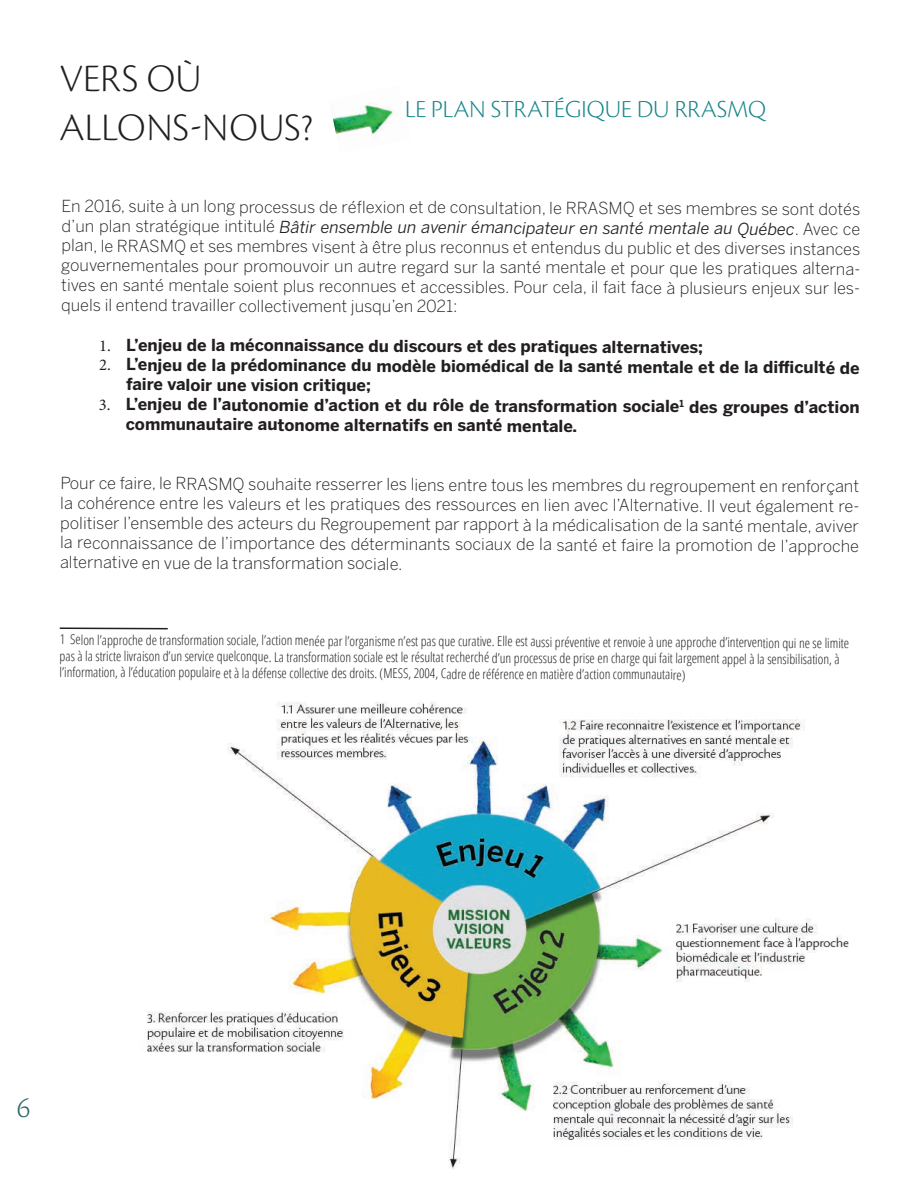
<style>
.page{position:relative;width:918px;height:1188px;background:#fff}
.page>*{position:absolute;margin:0;border:0;box-sizing:border-box;transform-origin:0 0}
.t1{font:40.5px/48.6px "Cronos Pro Lt Subh";letter-spacing:.01em;color:#231f20}
.t2{font:30px "Cronos Pro Lt Subh";color:#296565}
.t3{font:25.5px "Cronos Pro Lt Subh";color:#168588}
.t4{font:300 16.5px/19.6px "Benton Sans";letter-spacing:-.005em;color:#231f20;text-align:justify}
.t5{font:700 16.5px/18.8px "Benton Sans";letter-spacing:-.005em;color:#231f20}
.t6{font:300 condensed 13.5px/16px "Open Sans";letter-spacing:-.005em;color:#231f20}
.s1{font-weight:400;font-style:italic}
.s2{font-family:"Minion Pro";font-weight:400}
</style>
<div class="page">
<svg style="left:59px;top:627px;width:109px;height:3px"></svg>
<img style="left:147px;top:702px;width:702px;height:467px">
<img style="left:332px;top:105px;width:61px;height:30px">
<h1 class="t1" style="left:60px;top:54px;width:255px">VERS OÙ<br>ALLONS-NOUS?</h1>
<h3 class="t3" style="left:405px;top:95px;width:362px">LE PLAN STRATÉGIQUE DU RRASMQ</h3>
<p class="t4" style="left:61px;top:197px;width:801px">En 2016, suite à un long processus de réflexion et de consultation, le RRASMQ et ses membres se sont dotés d’un plan stratégique intitulé <span class="s1">Bâtir ensemble un avenir émancipateur en santé mentale au Québec</span>. Avec ce plan, le RRASMQ et ses membres visent à être plus reconnus et entendus du public et des diverses instances gouvernementales pour promouvoir un autre regard sur la santé mentale et pour que les pratiques alterna&shy;tives en santé mentale soient plus reconnues et accessibles. Pour cela, il fait face à plusieurs enjeux sur les&shy;quels il entend travailler collectivement jusqu’en 2021:</p>
<p class="t5" style="left:99px;top:336px;width:605px"><span class="s2">1.</span> L’enjeu de la méconnaissance du discours et des pratiques alternatives;</p>
<p class="t5" style="left:126px;top:356px;width:735px;text-indent:-27px"><span class="s2">2.</span> L’enjeu de la prédominance du modèle biomédical de la santé mentale et de la difficulté de faire valoir une vision critique;</p>
<p class="t5" style="left:126px;top:396px;width:735px;line-height:19.2px;text-indent:-27px"><span class="s2">3.</span> L’enjeu de l’autonomie d’action et du rôle de transformation sociale<sup>1</sup> des groupes d’action communautaire autonome alternatifs en santé mentale.</p>
<p class="t4" style="left:60px;top:475px;width:801px">Pour ce faire, le RRASMQ souhaite resserrer les liens entre tous les membres du regroupement en renforçant la cohérence entre les valeurs et les pratiques des ressources en lien avec l’Alternative. Il veut également re&shy;politiser l’ensemble des acteurs du Regroupement par rapport à la médicalisation de la santé mentale, aviver la reconnaissance de l’importance des déterminants sociaux de la santé et faire la promotion de l’approche alternative en vue de la transformation sociale.</p>
<p class="t6" style="left:60px;top:633px;width:791px">1 Selon l’approche de transformation sociale, l’action menée par l’organisme n’est pas que curative. Elle est aussi préventive et renvoie à une approche d’intervention qui ne se limite pas à la stricte livraison d’un service quelconque. La transformation sociale est le résultat recherché d’un processus de prise en charge qui fait largement appel à la sensibilisation, à l’information, à l’éducation populaire et à la défense collective des droits. (MESS, 2004, Cadre de référence en matière d’action communautaire)</p>
<h2 class="t2" style="left:17px;top:1090px;width:15px">6</h2>
</div>
